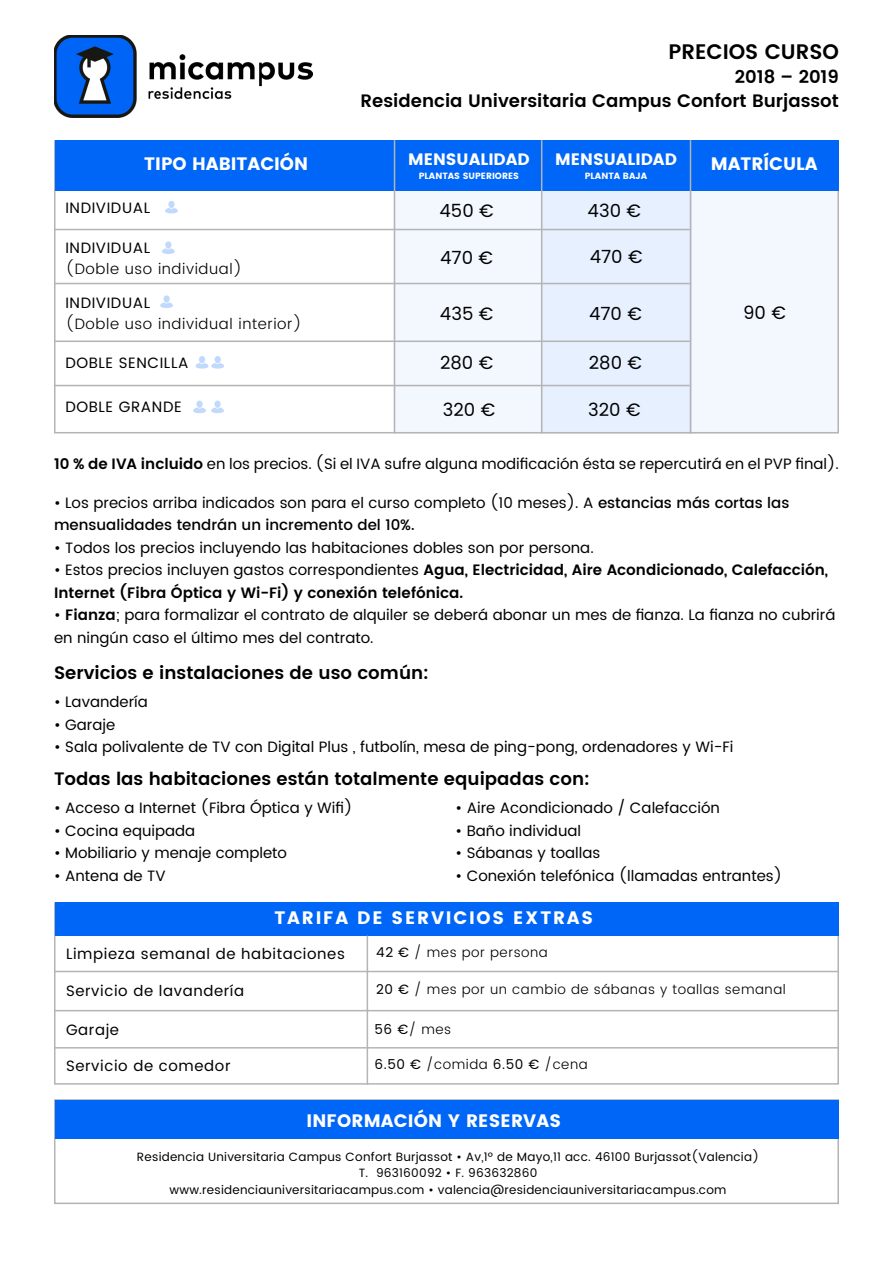
<style>
.page{position:relative;width:893px;height:1263px;background:#fff}
.page>*{position:absolute;margin:0;border:0;box-sizing:border-box;transform-origin:0 0}
.t1{font:600 21px "Poppins";color:#000}
.t2{font:600 18px/24px "Poppins";color:#000;text-align:right}
.t3{font:18px "Poppins";color:#fff}
.t4{font:18px "Poppins";color:#000}
.t5{font:16.5px "Poppins";color:#fff}
.t6{font:15px/22.5px "Poppins";color:#000}
.t7{font:600 15px/22.5px "Poppins";color:#000}
.t8{font:15px "Poppins";letter-spacing:.04em;color:#000}
.t9{font:500 15px/22.5px "Poppins";color:#000}
.t10{font:300 15px "Poppins";letter-spacing:.04em;color:#000}
.t11{font:300 13.5px "Poppins";letter-spacing:.04em;color:#000}
.t12{font:12px/16.5px "Poppins";letter-spacing:.02em;color:#000;text-align:center}
.t13{font:9px "Poppins";color:#fff}
.s1{font-weight:600}
.s2{font-weight:400}
</style>
<div class="page">
<div style="left:541px;top:190px;width:150px;height:243px;background:#e6f0fe"></div>
<div style="left:394px;top:190px;width:147px;height:243px;background:#f3f7fe"></div>
<div style="left:691px;top:190px;width:147px;height:243px;background:#f3f7fe"></div>
<div style="left:55px;top:140px;width:783px;height:50px;background:#0066f7"></div>
<img style="left:54px;top:36px;width:258px;height:81px">
<div style="left:54px;top:902px;width:785px;height:183px;border:2px solid #b5b4b4"></div>
<div style="left:56px;top:902px;width:783px;height:34px;background:#0066f7"></div>
<div style="left:54px;top:1099px;width:785px;height:105px;border:2px solid #b5b4b4"></div>
<div style="left:56px;top:1100px;width:783px;height:38px;background:#0066f7"></div>
<svg style="left:165px;top:201px;width:13px;height:12px"></svg>
<hr style="left:394px;top:140px;width:1px;height:293px;background:#b5b4b4">
<hr style="left:690px;top:140px;width:1px;height:293px;background:#b5b4b4">
<hr style="left:54px;top:229px;width:636px;height:1px;background:#b5b4b4">
<hr style="left:55px;top:283px;width:636px;height:1px;background:#b5b4b4">
<hr style="left:55px;top:341px;width:635px;height:1px;background:#b5b4b4">
<hr style="left:54px;top:385px;width:636px;height:1px;background:#b5b4b4">
<hr style="left:54px;top:971px;width:785px;height:1px;background:#b5b4b4">
<hr style="left:367px;top:936px;width:1px;height:149px;background:#b5b4b4">
<hr style="left:54px;top:1010px;width:785px;height:1px;background:#b5b4b4">
<hr style="left:541px;top:140px;width:1px;height:293px;background:#b5b4b4">
<hr style="left:54px;top:1047px;width:785px;height:1px;background:#b5b4b4">
<svg style="left:196px;top:356px;width:28px;height:13px"></svg>
<svg style="left:160px;top:295px;width:13px;height:13px"></svg>
<svg style="left:162px;top:241px;width:13px;height:13px"></svg>
<svg style="left:193px;top:401px;width:31px;height:12px"></svg>
<h1 class="t1" style="left:668px;top:36px;width:172px">PRECIOS CURSO</h1>
<p class="t2" style="left:361px;top:66px;width:480px">2018 – 2019<br>Residencia Universitaria Campus Confort Burjassot</p>
<p class="t3" style="left:144px;top:153px;width:165px">TIPO HABITACIÓN</p>
<p class="t5" style="left:408px;top:150px;width:123px">MENSUALIDAD</p>
<p class="t13" style="left:419px;top:170px;width:102px">PLANTAS SUPERIORES</p>
<p class="t8" style="left:65px;top:197px;width:86px">INDIVIDUAL</p>
<p class="t8" style="left:65px;top:237px;width:86px">INDIVIDUAL</p>
<p class="t10" style="left:65px;top:258px;width:178px">(Doble uso individual)</p>
<p class="t8" style="left:65px;top:291px;width:86px">INDIVIDUAL</p>
<p class="t10" style="left:65px;top:313px;width:238px">(Doble uso individual interior)</p>
<p class="t8" style="left:65px;top:352px;width:125px">DOBLE SENCILLA</p>
<p class="t4" style="left:440px;top:197px;width:56px">450 €</p>
<p class="t4" style="left:440px;top:244px;width:54px">470 €</p>
<p class="t4" style="left:440px;top:300px;width:55px">435 €</p>
<p class="t4" style="left:440px;top:349px;width:55px">280 €</p>
<p class="t5" style="left:555px;top:150px;width:123px">MENSUALIDAD</p>
<p class="t13" style="left:585px;top:170px;width:64px">PLANTA BAJA</p>
<p class="t4" style="left:588px;top:198px;width:55px">430 €</p>
<p class="t4" style="left:590px;top:243px;width:54px">470 €</p>
<p class="t4" style="left:589px;top:300px;width:54px">470 €</p>
<p class="t4" style="left:589px;top:349px;width:55px">280 €</p>
<p class="t8" style="left:65px;top:396px;width:118px">DOBLE GRANDE</p>
<p class="t4" style="left:443px;top:396px;width:54px">320 €</p>
<p class="t4" style="left:588px;top:396px;width:54px">320 €</p>
<p class="t3" style="left:711px;top:153px;width:108px">MATRÍCULA</p>
<p class="t4" style="left:743px;top:299px;width:44px">90 €</p>
<p class="t6" style="left:54px;top:453px;width:786px"><span class="s1">10 % de IVA incluido</span> en los precios. (Si el IVA sufre alguna modificación ésta se repercutirá en el PVP final).</p>
<p class="t9" style="left:54px;top:492px;width:737px"><span class="s2">• Los precios arriba indicados son para el curso completo (10 meses). A</span> estancias más cortas las mensualidades tendrán un incremento del 10%.</p>
<p class="t6" style="left:54px;top:537px;width:541px">• Todos los precios incluyendo las habitaciones dobles son por persona.</p>
<p class="t7" style="left:54px;top:559px;width:776px"><span class="s2">• Estos precios incluyen gastos correspondientes</span> Agua, Electricidad, Aire Acondicionado, Calefacción,<br>Internet (Fibra Óptica y Wi-Fi) y conexión telefónica.</p>
<p class="t6" style="left:54px;top:604px;width:783px">• <span class="s1">Fianza</span>; para formalizar el contrato de alquiler se deberá abonar un mes de fianza. La fianza no cubrirá en ningún caso el último mes del contrato.</p>
<p class="t2" style="left:54px;top:661px;width:376px">Servicios e instalaciones de uso común:</p>
<p class="t6" style="left:54px;top:691px;width:95px">• Lavandería</p>
<p class="t6" style="left:54px;top:714px;width:63px">• Garaje</p>
<p class="t6" style="left:54px;top:736px;width:681px">• Sala polivalente de TV con Digital Plus , futbolín, mesa de ping-pong, ordenadores y Wi-Fi</p>
<p class="t2" style="left:54px;top:768px;width:537px">Todas las habitaciones están totalmente equipadas con:</p>
<p class="t6" style="left:54px;top:797px;width:300px">• Acceso a Internet (Fibra Óptica y Wifi)</p>
<p class="t6" style="left:54px;top:820px;width:143px">• Cocina equipada</p>
<p class="t6" style="left:54px;top:842px;width:235px">• Mobiliario y menaje completo</p>
<p class="t6" style="left:54px;top:865px;width:113px">• Antena de TV</p>
<p class="t6" style="left:455px;top:797px;width:266px">• Aire Acondicionado / Calefacción</p>
<p class="t6" style="left:455px;top:820px;width:127px">• Baño individual</p>
<p class="t6" style="left:455px;top:842px;width:146px">• Sábanas y toallas</p>
<p class="t6" style="left:455px;top:865px;width:328px">• Conexión telefónica (llamadas entrantes)</p>
<p class="t3" style="left:274px;top:907px;width:320px">T A R I F A D E S E R V I C I O S E X T R A S</p>
<p class="t8" style="left:66px;top:942px;width:280px">Limpieza semanal de habitaciones</p>
<p class="t8" style="left:66px;top:980px;width:180px">Servicio de lavandería</p>
<p class="t11" style="left:376px;top:942px;width:173px"><span class="s2">42 €</span> / mes por persona</p>
<p class="t11" style="left:376px;top:979px;width:411px"><span class="s2">20 €</span> / mes por un cambio de sábanas y toallas semanal</p>
<p class="t6" style="left:66px;top:1019px;width:55px">Garaje</p>
<p class="t11" style="left:375px;top:1019px;width:78px"><span class="s2">56 €</span>/ mes</p>
<p class="t8" style="left:66px;top:1055px;width:166px">Servicio de comedor</p>
<p class="t11" style="left:375px;top:1055px;width:215px"><span class="s2">6.50 €</span> /comida <span class="s2">6.50 €</span> /cena</p>
<p class="t3" style="left:306px;top:1110px;width:256px">INFORMACIÓN Y RESERVAS</p>
<p class="t12" style="left:137px;top:1148px;width:624px">Residencia Universitaria Campus Confort Burjassot • Av,1º de Mayo,11 acc. 46100 Burjassot(Valencia)<br>T. 963160092 • F. 963632860<br>www.residenciauniversitariacampus.com • valencia@residenciauniversitariacampus.com</p>
</div>
